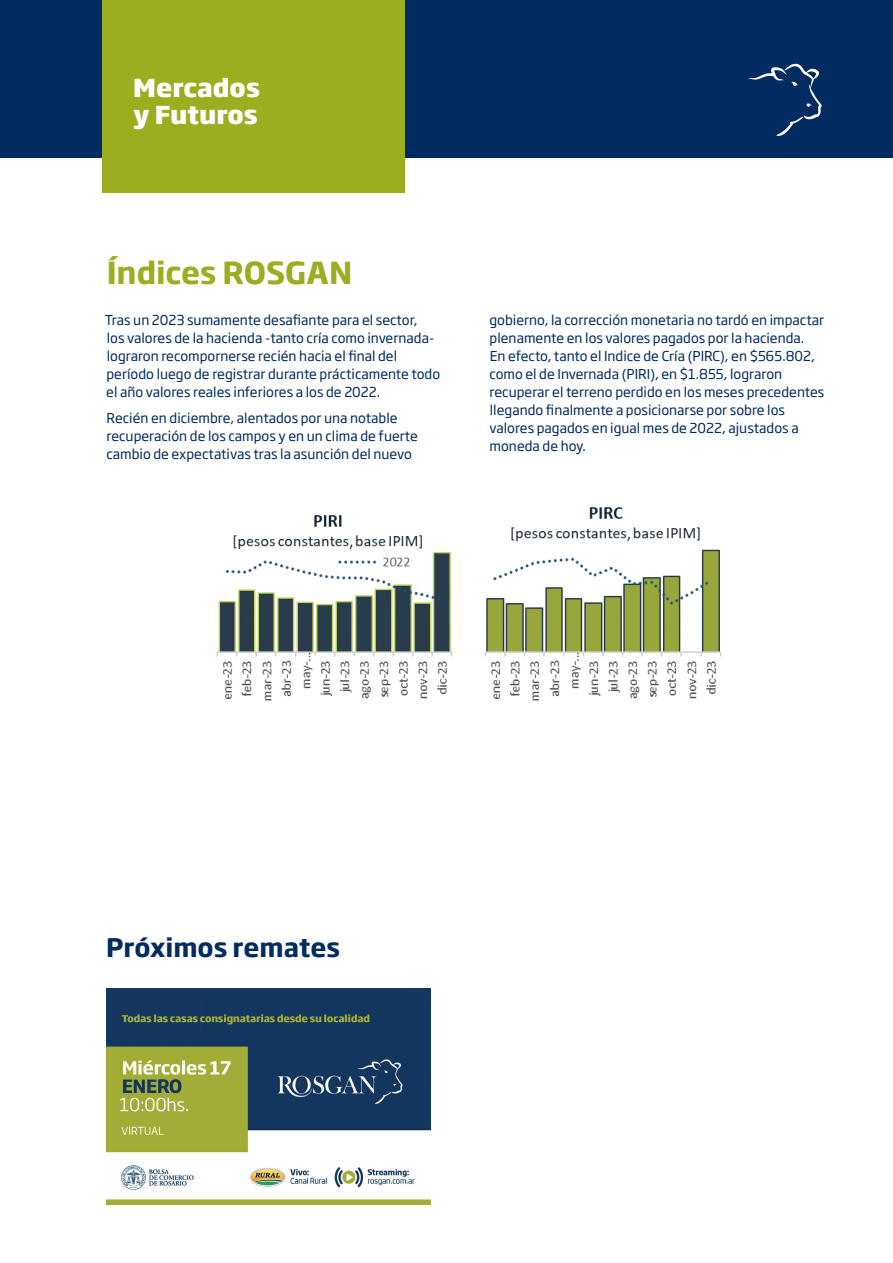
<style>
.page{position:relative;width:893px;height:1263px;background:#fff}
.page>*{position:absolute;margin:0;border:0;box-sizing:border-box;transform-origin:0 0}
.t1{font:700 30px "Soho Gothic Pro";letter-spacing:-.005em;color:#9dad20}
.t2{font:700 25.2px "Soho Gothic Pro";color:#002c62}
.t3{font:800 24.45px/27.2px "Soho Gothic Pro";color:#fff}
.t4{font:13.5px/18px "Soho Gothic Pro";color:#002c62}
</style>
<div class="page">
<div style="left:0;top:0;width:893px;height:157px;background:#002c62"></div>
<svg style="left:748px;top:64px;width:74px;height:73px"></svg>
<div style="left:102px;top:0;width:303px;height:193px;background:#9dad20"></div>
<img style="left:216px;top:507px;width:506px;height:194px">
<img style="left:107px;top:989px;width:323px;height:215px">
<h3 class="t3" style="left:133px;top:73px;width:128px">Mercados y Futuros</h3>
<h1 class="t1" style="left:107px;top:249px;width:247px">Índices ROSGAN</h1>
<p class="t4" style="left:105px;top:310px;width:337px">Tras un 2023 sumamente desafiante para el sector,<br>los valores de la hacienda -tanto cría como invernada&shy;lograron recompornerse recién hacia el final del período luego de registrar durante prácticamente todo el año valores reales inferiores a los de 2022.</p>
<p class="t4" style="left:106px;top:408px;width:313px">Recién en diciembre, alentados por una notable recuperación de los campos y en un clima de fuerte cambio de expectativas tras la asunción del nuevo</p>
<p class="t4" style="left:489px;top:310px;width:336px">gobierno, la corrección monetaria no tardó en impactar plenamente en los valores pagados por la hacienda.<br>En efecto, tanto el Indice de Cría (PIRC), en $565.802, como el de Invernada (PIRI), en $1.855, lograron recuperar el terreno perdido en los meses precedentes llegando finalmente a posicionarse por sobre los valores pagados en igual mes de 2022, ajustados a moneda de hoy.</p>
<h2 class="t2" style="left:106px;top:927px;width:235px">Próximos remates</h2>
</div>
